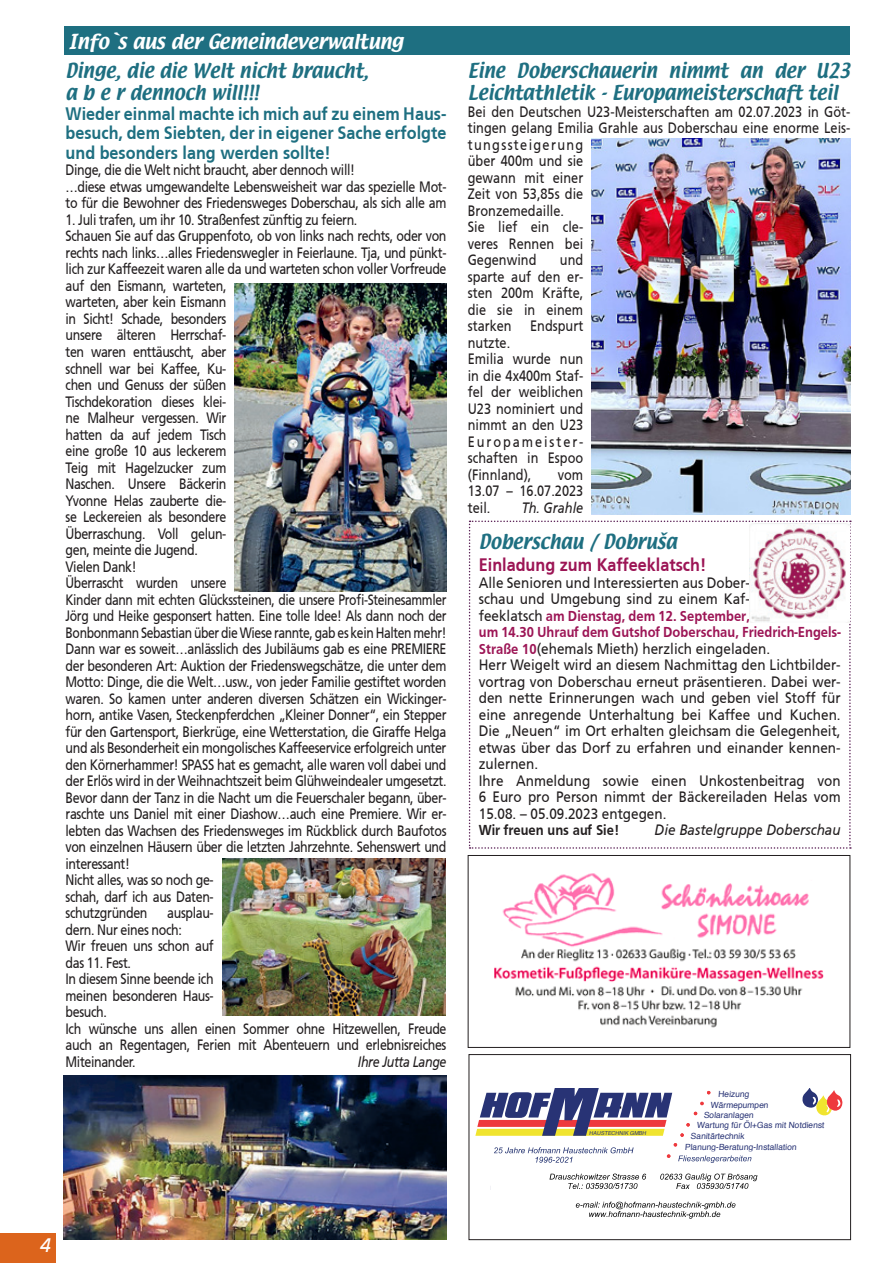
<style>
.page{position:relative;width:893px;height:1263px;background:#fff}
.page>*{position:absolute;margin:0;border:0;box-sizing:border-box;transform-origin:0 0}
.t1{font:italic 19.5px "Frutiger CE";color:#fff}
.t2{font:18px/22.5px "Textile";color:#1e6f81;scale:.95 1}
.t3{font:700 18px/19.5px "Frutiger CE";color:#1e6f81;text-align:justify;scale:.9 1}
.t4{font:18px "Textile";letter-spacing:-.01em;color:#fff}
.t5{font:700 18px "Frutiger CE";color:#9c1555;scale:.9 1}
.t6{font:15px/16.5px "Frutiger CE";letter-spacing:-.03em;color:#231f20;text-align:justify;scale:.83 1}
.t7{font:15px/16.5px "Frutiger CE";letter-spacing:-.03em;color:#231f20;text-align:justify;scale:.9 1}
.t8{font:15px/16.5px "Frutiger CE";letter-spacing:-.03em;color:#231f20;text-align:justify;scale:.85 1}
.t9{font:15px/16.5px "Frutiger CE";letter-spacing:-.03em;color:#231f20;scale:.81 1}
.t10{font:15px/16.5px "Frutiger CE";color:#231f20;scale:.9 1}
.t11{font:15px/16.5px "Frutiger CE";color:#231f20;scale:.85 1}
.t12{font:italic 15px "Frutiger CE";color:#231f20;scale:.9 1}
.t13{font:700 15px "Frutiger";color:#231f20;scale:.9 1}
.t14{font:italic 15px "Frutiger CE";letter-spacing:-.03em;color:#231f20;scale:.83 1}
.t15{font:italic 15px "Frutiger CE";color:#231f20;scale:.85 1}
.t16{font:8.4px "Helvetica";color:#283375}
.t17{font:italic 5.4px "Helvetica";color:#283375}
.s1{font-family:"Frutiger";font-weight:700;color:#9c1555}
</style>
<div class="page">
<div style="left:0;top:1233px;width:55px;height:30px;background:#dc641c"></div>
<div style="left:64px;top:26px;width:786px;height:29px;background:#1e6f81"></div>
<img style="left:592px;top:139px;width:258px;height:375px">
<img style="left:222px;top:859px;width:224px;height:156px">
<img style="left:235px;top:283px;width:211px;height:308px">
<img style="left:64px;top:1076px;width:382px;height:164px">
<svg style="left:469px;top:521px;width:382px;height:328px"></svg>
<img style="left:750px;top:523px;width:99px;height:99px">
<div style="left:469px;top:1054px;width:382px;height:186px;border:1px solid #231f20"></div>
<svg style="left:475px;top:1088px;width:368px;height:131px"></svg>
<img style="left:494px;top:873px;width:330px;height:155px">
<div style="left:468px;top:855px;width:382px;height:193px;border:1px solid #231f20"></div>
<p class="t4" style="left:69px;top:29px;width:336px">Info`s aus der Gemeindeverwaltung</p>
<p class="t2" style="left:66px;top:60px;width:321px">Dinge, die die Welt nicht braucht,</p>
<p class="t2" style="left:66px;top:83px;width:205px">a b e r dennoch will!!!</p>
<p class="t3" style="left:66px;top:104px;width:425px">Wieder einmal machte ich mich auf zu einem Haus&shy;besuch, dem Siebten, der in eigener Sache erfolgte und besonders lang werden sollte!</p>
<p class="t6" style="left:66px;top:162px;width:350px">Dinge, die die Welt nicht braucht, aber dennoch will!</p>
<p class="t6" style="left:66px;top:178px;width:460px">…diese etwas umgewandelte Lebensweisheit war das spezielle Mot&shy;to für die Bewohner des Friedensweges Doberschau, als sich alle am</p>
<p class="t6" style="left:66px;top:211px;width:353px">1. Juli trafen, um ihr 10. Straßenfest zünftig zu feiern.</p>
<p class="t6" style="left:66px;top:228px;width:460px;text-align:left">Schauen Sie auf das Gruppenfoto, ob von links nach rechts, oder von rechts nach links…alles Friedenswegler in Feierlaune. Tja, und pünkt&shy;lich zur Kaffeezeit waren alle da und warteten schon voller Vorfreude auf den Eismann, warteten,<br>warteten, aber kein Eismann<br>in Sicht! Schade, besonders<br>unsere älteren Herrschaf-<br>ten waren enttäuscht, aber<br>schnell war bei Kaffee, Ku-<br>chen und Genuss der süßen<br>Tischdekoration dieses klei-<br>ne Malheur vergessen. Wir<br>hatten da auf jedem Tisch<br>eine große 10 aus leckerem<br>Teig mit Hagelzucker zum<br>Naschen. Unsere Bäckerin<br>Yvonne Helas zauberte die-<br>se Leckereien als besondere<br>Überraschung. Voll gelun-<br>gen, meinte die Jugend.</p>
<p class="t6" style="left:66px;top:558px;width:87px">Vielen Dank!</p>
<p class="t9" style="left:66px;top:574px;width:472px">Überrascht wurden unsere<br>Kinder dann mit echten Glückssteinen, die unsere Profi-Steinesammler Jörg und Heike gesponsert hatten. Eine tolle Idee! Als dann noch der Bonbonmann Sebastian über die Wiese rannte, gab es kein Halten mehr!</p>
<p class="t6" style="left:66px;top:640px;width:460px">Dann war es soweit…anlässlich des Jubiläums gab es eine PREMIERE der besonderen Art: Auktion der Friedenswegschätze, die unter dem Motto: Dinge, die die Welt…usw., von jeder Familie gestiftet worden waren. So kamen unter anderen diversen Schätzen ein Wickinger&shy;horn, antike Vasen, Steckenpferdchen „Kleiner Donner“, ein Stepper für den Gartensport, Bierkrüge, eine Wetterstation, die Giraffe Helga und als Besonderheit ein mongolisches Kaffeeservice erfolgreich unter den Körnerhammer! SPASS hat es gemacht, alle waren voll dabei und der Erlös wird in der Weihnachtszeit beim Glühweindealer umgesetzt.</p>
<p class="t6" style="left:66px;top:789px;width:460px">Bevor dann der Tanz in die Nacht um die Feuerschaler begann, über&shy;raschte uns Daniel mit einer Diashow…auch eine Premiere. Wir er&shy;lebten das Wachsen des Friedensweges im Rückblick durch Baufotos von einzelnen Häusern über die letzten Jahrzehnte. Sehenswert und interessant!</p>
<p class="t6" style="left:66px;top:871px;width:180px">Nicht alles, was so noch ge&shy;schah, darf ich aus Daten&shy;schutzgründen</p>
<p class="t6" style="left:66px;top:904px;width:180px;text-indent:102px">ausplau&shy;dern. Nur eines noch:</p>
<p class="t6" style="left:66px;top:937px;width:180px">Wir freuen uns schon auf das 11. Fest.</p>
<p class="t6" style="left:66px;top:970px;width:180px">In diesem Sinne beende ich meinen besonderen Haus&shy;besuch.</p>
<p class="t6" style="left:66px;top:1020px;width:460px">Ich wünsche uns allen einen Sommer ohne Hitzewellen, Freude auch an Regentagen, Ferien mit Abenteuern und erlebnisreiches Miteinander.</p>
<p class="t14" style="left:358px;top:1052px;width:108px">Ihre Jutta Lange</p>
<p class="t2" style="left:468px;top:60px;width:404px">Eine Doberschauerin nimmt an der U23<br>Leichtathletik - Europameisterschaft teil</p>
<p class="t11" style="left:468px;top:103px;width:452px">Bei den Deutschen U23-Meisterschaften am 02.07.2023 in Göt&shy;tingen gelang Emilia Grahle aus Doberschau eine enorme Leis&shy;tungssteigerung<br>über 400m und sie<br>gewann mit einer<br>Zeit von 53,85s die<br>Bronzemedaille.</p>
<p class="t8" style="left:468px;top:219px;width:137px">Sie lief ein cle&shy;veres Rennen bei Gegenwind</p>
<p class="t8" style="left:468px;top:252px;width:137px;text-indent:92px">und sparte auf den er&shy;sten 200m Kräfte, die sie in einem starken Endspurt nutzte.</p>
<p class="t8" style="left:468px;top:351px;width:137px">Emilia wurde nun in die 4x400m Staf&shy;fel der weiblichen U23 nominiert und nimmt an den U23<br>Europameister&shy;schaften in Espoo (Finnland),</p>
<p class="t8" style="left:468px;top:466px;width:137px;text-indent:90px">vom 13.07 – 16.07.2023 teil.</p>
<p class="t15" style="left:522px;top:499px;width:74px">Th. Grahle</p>
<p class="t2" style="left:479px;top:531px;width:210px">Doberschau / Dobruša</p>
<p class="t5" style="left:479px;top:554px;width:254px">Einladung zum Kaffeeklatsch!</p>
<p class="t10" style="left:479px;top:574px;width:404px">Alle Senioren und Interessierten aus Dober-<br>schau und Umgebung sind zu einem Kaf-<br>feeklatsch <span class="s1">am Dienstag, dem 12. September,<br>um 14.30 Uhrauf dem Gutshof Doberschau, Friedrich-Engels-Straße 10</span>(ehemals Mieth) herzlich eingeladen.</p>
<p class="t7" style="left:479px;top:656px;width:404px">Herr Weigelt wird an diesem Nachmittag den Lichtbilder&shy;vortrag von Doberschau erneut präsentieren. Dabei wer&shy;den nette Erinnerungen wach und geben viel Stoff für eine anregende Unterhaltung bei Kaffee und Kuchen.<br>Die „Neuen“ im Ort erhalten gleichsam die Gelegenheit, etwas über das Dorf zu erfahren und einander kennen&shy;zulernen.</p>
<p class="t7" style="left:479px;top:772px;width:404px">Ihre Anmeldung sowie einen Unkostenbeitrag von 6 Euro pro Person nimmt der Bäckereiladen Helas vom 15.08. – 05.09.2023 entgegen.</p>
<p class="t13" style="left:479px;top:821px;width:157px">Wir freuen uns auf Sie!</p>
<p class="t12" style="left:655px;top:821px;width:208px">Die Bastelgruppe Doberschau</p>
<p class="t17" style="left:589px;top:1129px;width:60px">HAUSTECHNIK GMBH</p>
<p class="t16" style="left:718px;top:1088px;width:34px">Heizung</p>
<p class="t16" style="left:697px;top:1119px;width:130px">Wartung für Öl+Gas mit Notdienst</p>
<p class="t16" style="left:710px;top:1098px;width:60px">Wärmepumpen</p>
<p class="t16" style="left:691px;top:1129px;width:56px">Sanitärtechnik</p>
<p class="t16" style="left:704px;top:1108px;width:53px">Solaranlagen</p>
<p class="t16" style="left:685px;top:1140px;width:114px">Planung-Beratung-Installation</p>
<h1 class="t1" style="left:40px;top:1234px;width:12px">4</h1>
</div>
